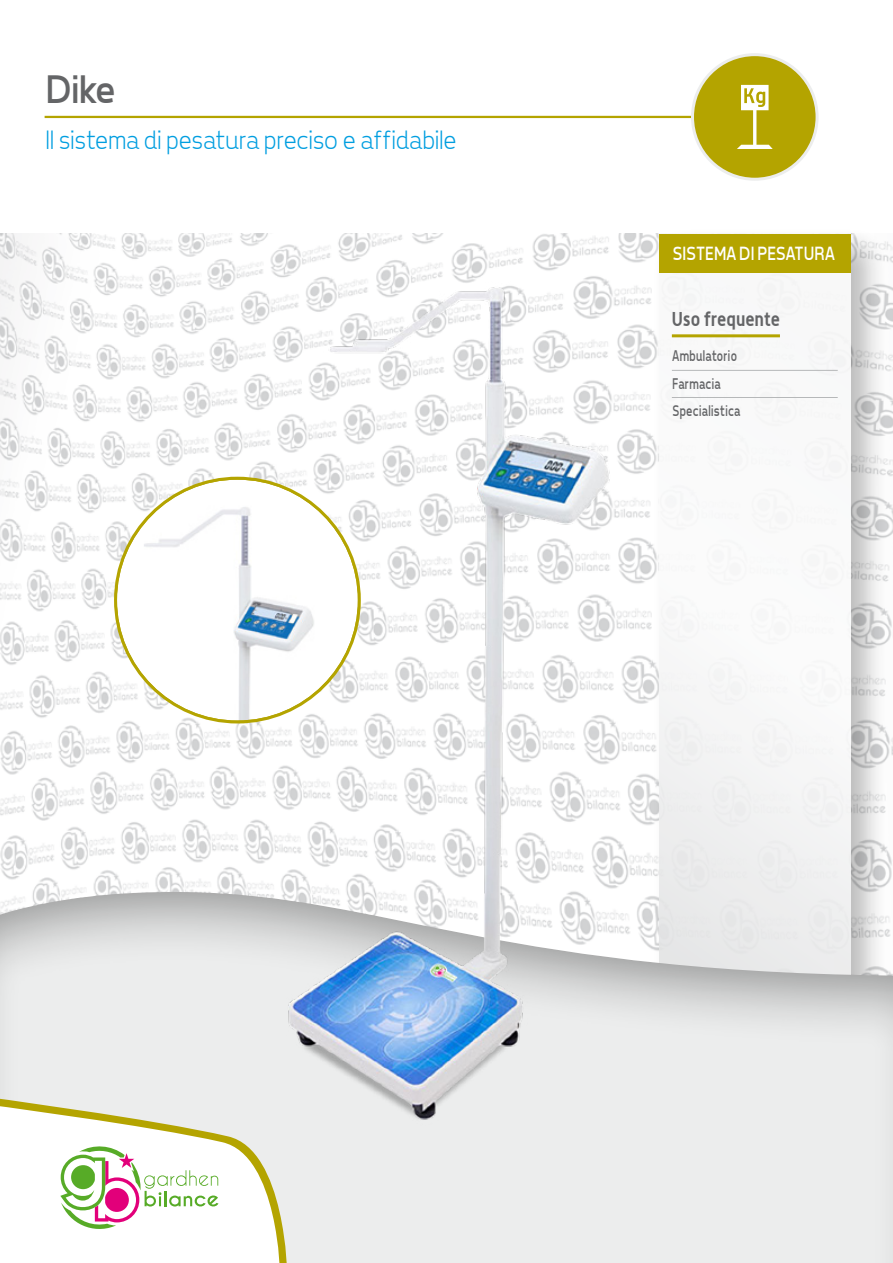
<style>
.page{position:relative;width:893px;height:1263px;background:#fff}
.page>*{position:absolute;margin:0;border:0;box-sizing:border-box;transform-origin:0 0}
.Titolo-Paragrafo{font:40.5px "Tepeno Sans";color:#646567}
.t1{font:300 27px "Tepeno Sans";letter-spacing:-.01em;color:#009ee0}
.t2{font:19.5px "Tepeno Sans";letter-spacing:.005em;color:#fff;scale:.9 1}
.t3{font:700 19.5px "Alwyn";color:#646567;scale:.9 1}
.Uso-Frequente{font:15.75px "Tepeno Sans";letter-spacing:.015em;color:#646567;scale:.8 1}
</style>
<div class="page">
<div style="left:0;top:882px;width:893px;height:381px;background:#eceded"></div>
<img style="left:0;top:233px;width:893px;height:887px">
<svg style="left:0;top:1097px;width:288px;height:166px"></svg>
<svg style="left:0;top:1104px;width:281px;height:159px;background:#efede1"></svg>
<img style="left:117px;top:480px;width:241px;height:240px;border-radius:120px">
<hr style="left:45px;top:116px;width:671px;height:2px;background:#b4a400">
<div style="left:692px;top:55px;width:125px;height:124px;background:#b4a400;border-radius:50%"></div>
<div style="left:691px;top:53px;width:128px;height:128px;border:3px solid #eceded;border-radius:50%"></div>
<svg style="left:737px;top:85px;width:36px;height:64px"></svg>
<p class="Titolo-Paragrafo" style="left:44px;top:65px;width:71px">Dike</p>
<p class="t1" style="left:45px;top:124px;width:412px">Il sistema di pesatura preciso e affidabile</p>
<p class="t2" style="left:672px;top:242px;width:182px">SISTEMA DI PESATURA</p>
<p class="t3" style="left:672px;top:307px;width:122px">Uso frequente</p>
<p class="Uso-Frequente" style="left:672px;top:347px;width:82px">Ambulatorio</p>
<p class="Uso-Frequente" style="left:672px;top:374px;width:61px">Farmacia</p>
<p class="Uso-Frequente" style="left:672px;top:401px;width:86px">Specialistica</p>
</div>
